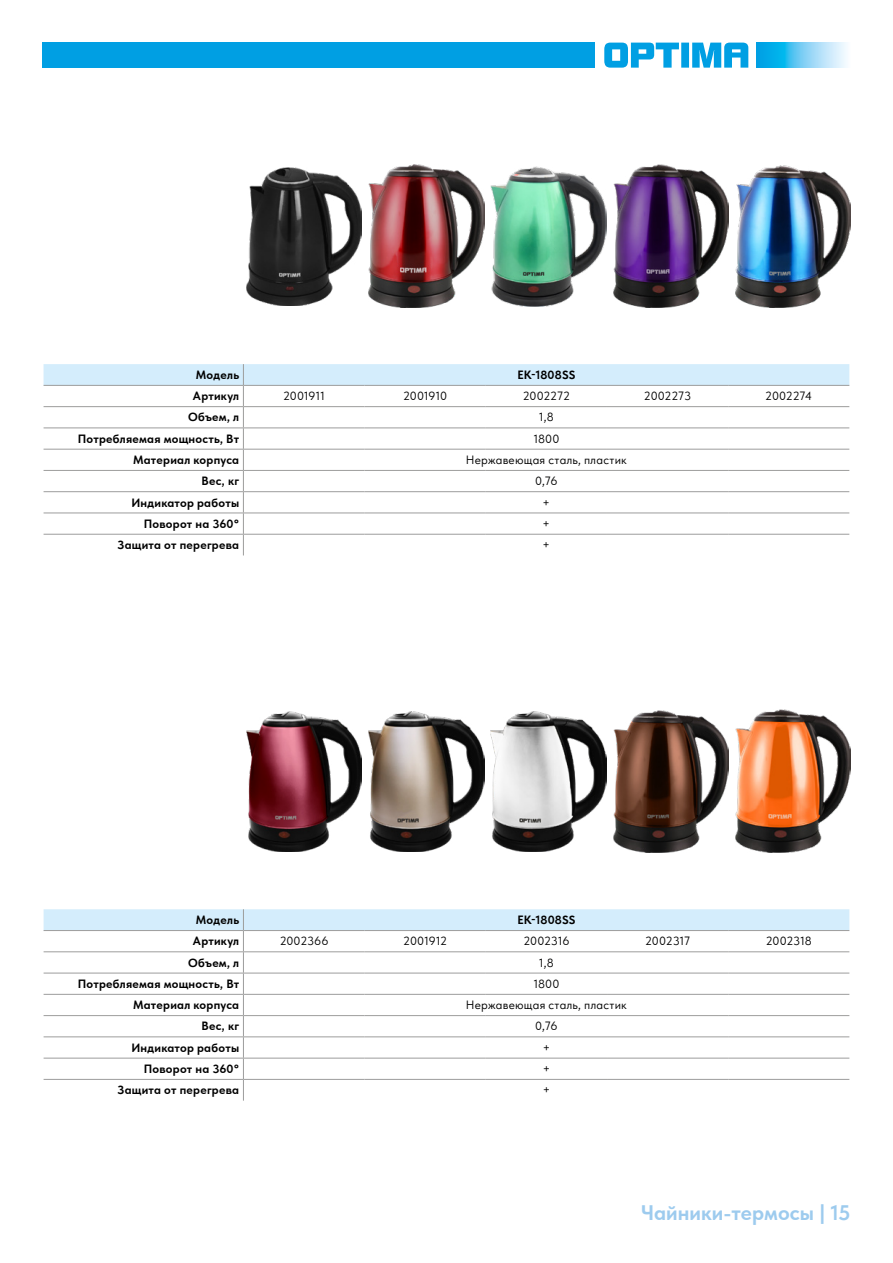
<style>
.page{position:relative;width:893px;height:1263px;background:#fff}
.page>*{position:absolute;margin:0;border:0;box-sizing:border-box;transform-origin:0 0}
.t1{font:700 21px "Tilda Sans";color:#9dcbee}
.t2{font:700 12px "Tilda Sans";letter-spacing:.02em;color:#000}
.t3{font:12px "Tilda Sans";letter-spacing:.01em;color:#000}
.t4{font:12px "Tilda Sans";letter-spacing:-.015em;color:#000}
.t5{font:12px "Tilda Sans";letter-spacing:-.01em;color:#000}
.t6{font:12px "Tilda Sans";letter-spacing:-.02em;color:#000}
</style>
<div class="page">
<svg style="left:604px;top:43px;width:144px;height:25px"></svg>
<svg style="left:757px;top:43px;width:90px;height:25px;background:#6cccf3"></svg>
<div style="left:43px;top:43px;width:552px;height:25px;background:#009fe3"></div>
<img style="left:613px;top:165px;width:115px;height:143px">
<img style="left:735px;top:165px;width:115px;height:142px">
<img style="left:491px;top:166px;width:115px;height:140px">
<img style="left:369px;top:165px;width:115px;height:143px">
<img style="left:247px;top:167px;width:115px;height:138px">
<svg style="left:44px;top:364px;width:805px;height:191px"></svg>
<hr style="left:365px;top:534px;width:121px;height:1px;background:#9d9d9c">
<hr style="left:486px;top:534px;width:121px;height:1px;background:#9d9d9c">
<hr style="left:607px;top:534px;width:121px;height:1px;background:#9d9d9c">
<hr style="left:728px;top:534px;width:121px;height:1px;background:#9d9d9c">
<img style="left:613px;top:710px;width:115px;height:143px">
<img style="left:735px;top:710px;width:115px;height:143px">
<img style="left:491px;top:711px;width:115px;height:140px">
<img style="left:369px;top:711px;width:115px;height:140px">
<img style="left:247px;top:711px;width:115px;height:140px">
<svg style="left:44px;top:909px;width:805px;height:192px"></svg>
<hr style="left:365px;top:1079px;width:121px;height:1px;background:#9d9d9c">
<hr style="left:486px;top:1079px;width:121px;height:1px;background:#9d9d9c">
<hr style="left:607px;top:1079px;width:121px;height:1px;background:#9d9d9c">
<hr style="left:728px;top:1079px;width:121px;height:1px;background:#9d9d9c">
<p class="t2" style="left:196px;top:368px;width:45px">Модель</p>
<p class="t2" style="left:517px;top:368px;width:59px">EK-1808SS</p>
<p class="t2" style="left:193px;top:389px;width:48px">Артикул</p>
<p class="t5" style="left:283px;top:389px;width:43px">2001911</p>
<p class="t3" style="left:403px;top:389px;width:46px">2001910</p>
<p class="t4" style="left:523px;top:389px;width:49px">2002272</p>
<p class="t4" style="left:644px;top:389px;width:49px">2002273</p>
<p class="t6" style="left:765px;top:389px;width:48px">2002274</p>
<p class="t2" style="left:188px;top:411px;width:52px">Объем, л</p>
<p class="t3" style="left:539px;top:411px;width:16px">1,8</p>
<p class="t2" style="left:78px;top:432px;width:163px">Потребляемая мощность, Вт</p>
<p class="t3" style="left:533px;top:432px;width:28px">1800</p>
<p class="t2" style="left:133px;top:453px;width:107px">Материал корпуса</p>
<p class="t3" style="left:466px;top:453px;width:162px">Нержавеющая сталь, пластик</p>
<p class="t2" style="left:202px;top:474px;width:39px">Вес, кг</p>
<p class="t3" style="left:535px;top:474px;width:24px">0,76</p>
<p class="t2" style="left:132px;top:496px;width:109px">Индикатор работы</p>
<p class="t3" style="left:543px;top:496px;width:9px">+</p>
<p class="t2" style="left:144px;top:517px;width:97px">Поворот на 360°</p>
<p class="t3" style="left:543px;top:517px;width:9px">+</p>
<p class="t2" style="left:118px;top:538px;width:123px">Защита от перегрева</p>
<p class="t3" style="left:543px;top:538px;width:9px">+</p>
<p class="t2" style="left:196px;top:913px;width:45px">Модель</p>
<p class="t2" style="left:517px;top:913px;width:59px">EK-1808SS</p>
<p class="t2" style="left:193px;top:934px;width:48px">Артикул</p>
<p class="t3" style="left:280px;top:934px;width:50px">2002366</p>
<p class="t5" style="left:403px;top:934px;width:45px">2001912</p>
<p class="t4" style="left:523px;top:934px;width:47px">2002316</p>
<p class="t4" style="left:645px;top:934px;width:46px">2002317</p>
<p class="t4" style="left:766px;top:934px;width:48px">2002318</p>
<p class="t2" style="left:188px;top:956px;width:52px">Объем, л</p>
<p class="t3" style="left:539px;top:956px;width:16px">1,8</p>
<p class="t2" style="left:78px;top:977px;width:163px">Потребляемая мощность, Вт</p>
<p class="t3" style="left:533px;top:977px;width:28px">1800</p>
<p class="t2" style="left:133px;top:998px;width:107px">Материал корпуса</p>
<p class="t3" style="left:466px;top:998px;width:162px">Нержавеющая сталь, пластик</p>
<p class="t2" style="left:202px;top:1019px;width:39px">Вес, кг</p>
<p class="t3" style="left:535px;top:1020px;width:24px">0,76</p>
<p class="t2" style="left:132px;top:1041px;width:109px">Индикатор работы</p>
<p class="t3" style="left:543px;top:1041px;width:9px">+</p>
<p class="t2" style="left:144px;top:1062px;width:97px">Поворот на 360°</p>
<p class="t3" style="left:543px;top:1062px;width:9px">+</p>
<p class="t2" style="left:118px;top:1083px;width:123px">Защита от перегрева</p>
<p class="t3" style="left:543px;top:1083px;width:9px">+</p>
<h1 class="t1" style="left:641px;top:1201px;width:211px">Чайники-термосы | 15</h1>
</div>
